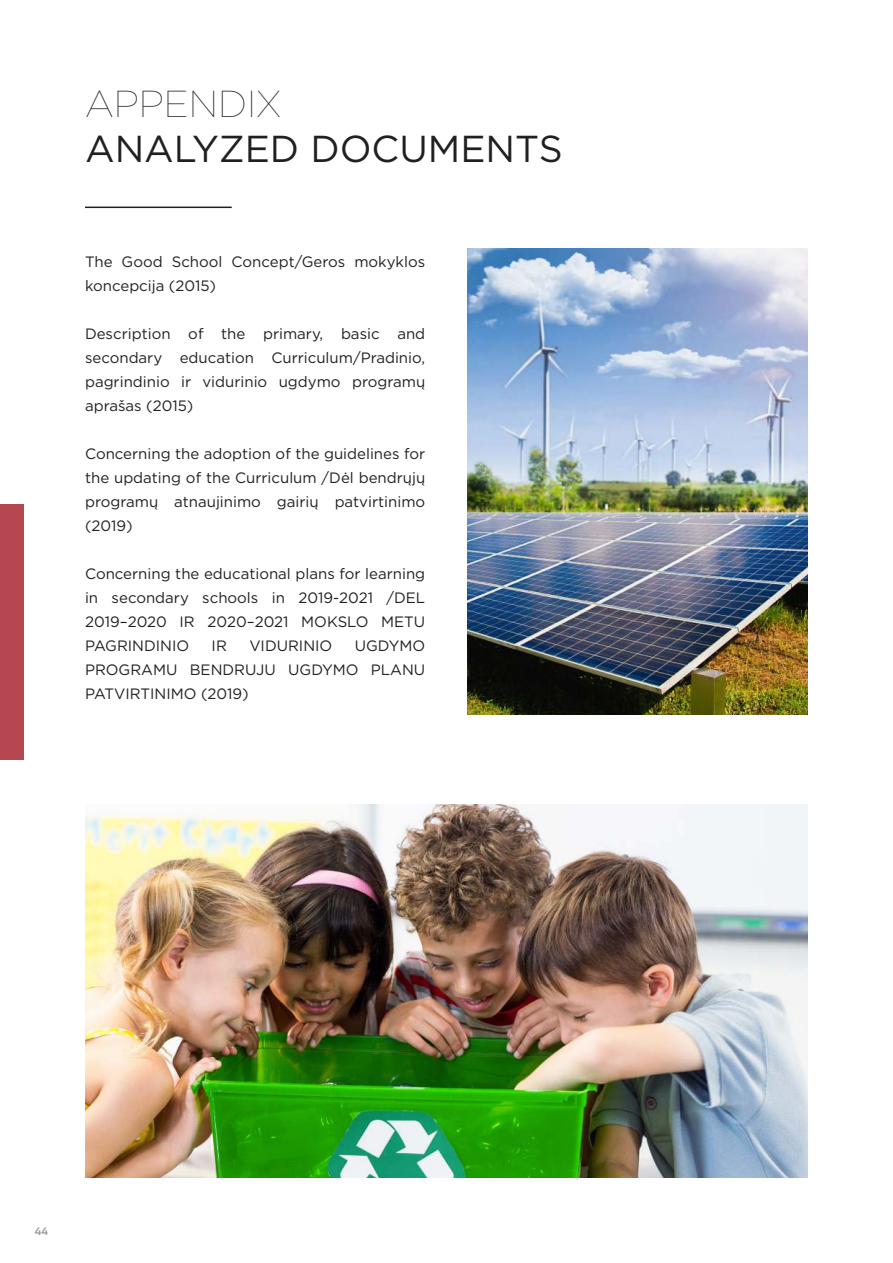
<style>
.page{position:relative;width:893px;height:1263px;background:#fff}
.page>*{position:absolute;margin:0;border:0;box-sizing:border-box;transform-origin:0 0}
.t1{font:37.5px "Gotham";color:#221f1f}
.t2{font:100 37.5px "Gotham";color:#221f1f}
.t3{font:15px/24px "Gotham";color:#221f1f;text-align:justify}
.t4{font:12px "Weber";color:#939597}
</style>
<div class="page">
<div style="left:0;top:504px;width:23px;height:255px;background:#b6464f"></div>
<hr style="left:85px;top:207px;width:147px;height:1px;background:#221f1f">
<img style="left:86px;top:804px;width:721px;height:373px">
<img style="left:468px;top:248px;width:339px;height:466px">
<h1 class="t2" style="left:85px;top:85px;width:198px">APPENDIX</h1>
<h1 class="t1" style="left:85px;top:128px;width:479px">ANALYZED DOCUMENTS</h1>
<p class="t3" style="left:85px;top:250px;width:342px">The Good School Concept/Geros mokyklos koncepcija (2015)</p>
<p class="t3" style="left:85px;top:322px;width:342px">Description of the primary, basic and secondary education Curriculum/Pradinio, pagrindinio ir vidurinio ugdymo programų aprašas (2015)</p>
<p class="t3" style="left:85px;top:442px;width:342px">Concerning the adoption of the guidelines for the updating of the Curriculum /Dėl bendrųjų programų atnaujinimo gairių patvirtinimo (2019)</p>
<p class="t3" style="left:85px;top:562px;width:342px">Concerning the educational plans for learning in secondary schools in 2019-2021 /DEL 2019–2020 IR 2020–2021 MOKSLO METU PAGRINDINIO</p>
<p class="t3" style="left:85px;top:634px;width:342px;text-indent:270px">UGDYMO PROGRAMU BENDRUJU UGDYMO PLANU PATVIRTINIMO (2019)</p>
<p class="t3" style="left:212px;top:634px;width:17px">IR</p>
<p class="t3" style="left:249px;top:634px;width:84px">VIDURINIO</p>
<p class="t4" style="left:35px;top:1224px;width:15px">44</p>
</div>
